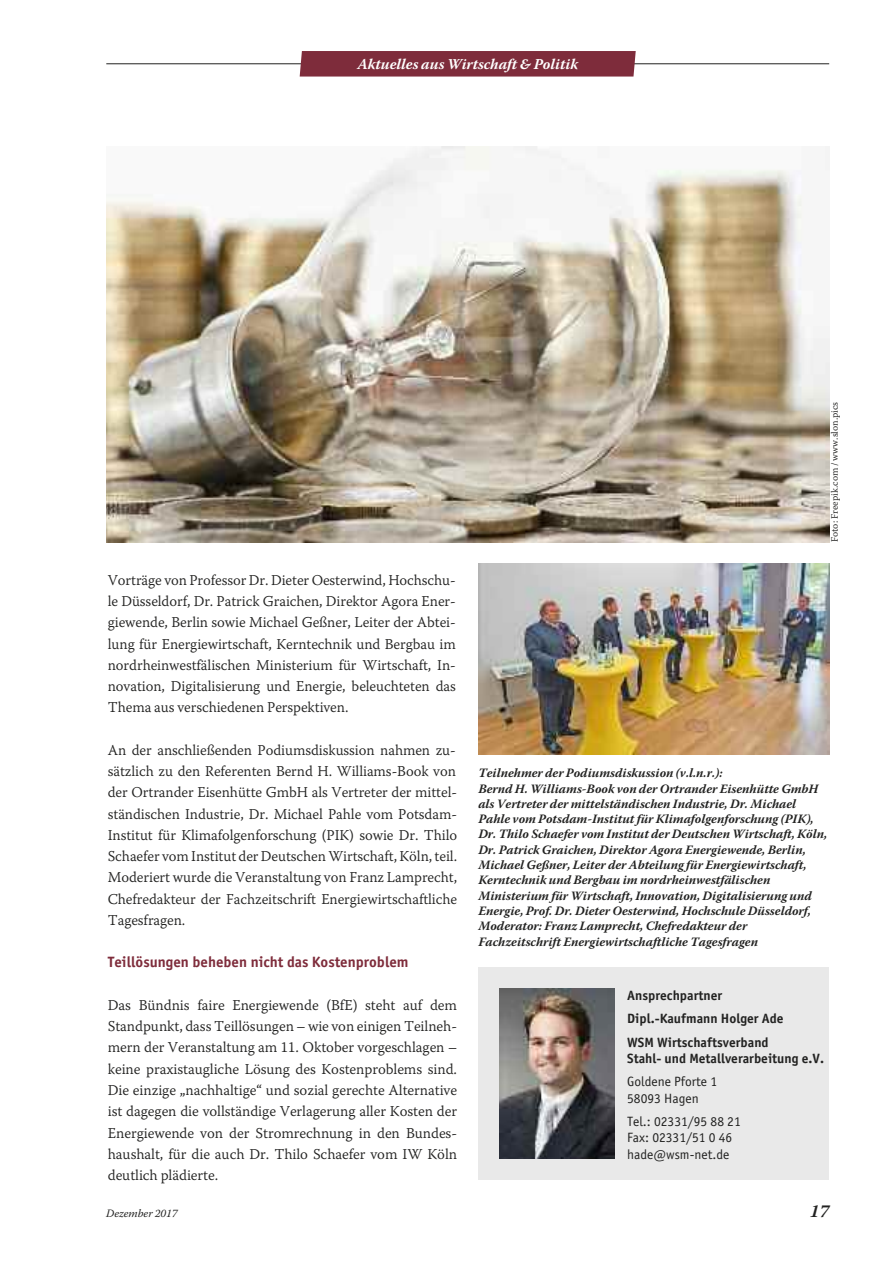
<style>
.page{position:relative;width:893px;height:1263px;background:#fff}
.page>*{position:absolute;margin:0;border:0;box-sizing:border-box;transform-origin:0 0}
.t1{font:italic 700 18px "Warnock Pro";color:#222221}
.t2{font:15px/21.3px "Warnock Pro Light Capt";letter-spacing:-.005em;color:#222221;text-align:justify}
.t3{font:700 15px "Officina Sans";color:#7e2c3b}
.t4{font:italic 700 15px "Warnock Pro";color:#fff}
.t5{font:700 13.5px/23.4px "Officina Sans";color:#222221}
.t6{font:13.5px/16.2px "Officina Sans";color:#222221}
.t7{font:italic 700 12.75px/15.3px "Warnock Pro";color:#222221}
.t8{font:italic 11.25px "Warnock Pro";color:#222221}
.t9{font:9.75px "Warnock Pro Light Capt";color:#222221}
</style>
<div class="page">
<img style="left:478px;top:563px;width:351px;height:192px">
<div style="left:478px;top:967px;width:351px;height:213px;background:#e9e9e9"></div>
<img style="left:500px;top:989px;width:114px;height:170px">
<hr style="left:106px;top:63px;width:723px;height:1px;background:#222221">
<div style="left:300px;top:51px;width:336px;height:26px;background:#7e2c3b"></div>
<img style="left:106px;top:147px;width:723px;height:395px">
<p class="t4" style="left:357px;top:58px;width:222px">Aktuelles aus Wirtschaft &amp; Politik</p>
<p class="t9" style="left:831px;top:542px;width:142px;rotate:-90deg">Foto: Freepik.com / www.slon.pics</p>
<p class="t2" style="left:108px;top:570px;width:350px">Vorträge von Professor Dr. Dieter Oesterwind, Hochschu&shy;le Düsseldorf, Dr. Patrick Graichen, Direktor Agora Ener&shy;giewende, Berlin sowie Michael Geßner, Leiter der Abtei&shy;lung für Energiewirtschaft, Kerntechnik und Bergbau im nordrheinwestfälischen Ministerium für Wirtschaft, In&shy;novation, Digitalisierung und Energie, beleuchteten das Thema aus verschiedenen Perspektiven.</p>
<p class="t2" style="left:108px;top:740px;width:351px">An der anschließenden Podiumsdiskussion nahmen zu&shy;sätzlich zu den Referenten Bernd H. Williams-Book von der Ortrander Eisenhütte GmbH als Vertreter der mittel&shy;ständischen Industrie, Dr. Michael Pahle vom Potsdam-Institut für Klimafolgenforschung (PIK) sowie Dr. Thilo Schaefer vom Institut der Deutschen Wirtschaft, Köln, teil.<br>Moderiert wurde die Veranstaltung von Franz Lamprecht, Chefredakteur der Fachzeitschrift Energiewirtschaftliche Tagesfragen.</p>
<p class="t3" style="left:108px;top:957px;width:302px">Teillösungen beheben nicht das Kostenproblem</p>
<p class="t2" style="left:108px;top:996px;width:351px">Das Bündnis faire Energiewende (BfE) steht auf dem Standpunkt, dass Teillösungen – wie von einigen Teilneh&shy;mern der Veranstaltung am 11. Oktober vorgeschlagen – keine praxistaugliche Lösung des Kostenproblems sind.<br>Die einzige „nachhaltige“ und sozial gerechte Alternative ist dagegen die vollständige Verlagerung aller Kosten der Energiewende von der Stromrechnung in den Bundes&shy;haushalt, für die auch Dr. Thilo Schaefer vom IW Köln deutlich plädierte.</p>
<p class="t8" style="left:106px;top:1209px;width:73px">Dezember 2017</p>
<p class="t1" style="left:810px;top:1204px;width:21px">17</p>
<p class="t7" style="left:478px;top:766px;width:350px">Teilnehmer der Podiumsdiskussion (v.l.n.r.):<br>Bernd H. Williams-Book von der Ortrander Eisenhütte GmbH als Vertreter der mittelständischen Industrie, Dr. Michael Pahle vom Potsdam-Institut für Klimafolgenforschung (PIK), Dr. Thilo Schaefer vom Institut der Deutschen Wirtschaft, Köln, Dr. Patrick Graichen, Direktor Agora Energiewende, Berlin, Michael Geßner, Leiter der Abteilung für Energiewirtschaft, Kerntechnik und Bergbau im nordrheinwestfälischen Ministerium für Wirtschaft, Innovation, Digitalisierung und Energie, Prof. Dr. Dieter Oesterwind, Hochschule Düsseldorf, Moderator: Franz Lamprecht, Chefredakteur der Fachzeitschrift Energiewirtschaftliche Tagesfragen</p>
<p class="t5" style="left:627px;top:985px;width:158px">Ansprechpartner<br>Dipl.-Kaufmann Holger Ade<br>WSM Wirtschaftsverband</p>
<p class="t5" style="left:627px;top:1048px;width:198px">Stahl- und Metallverarbeitung e.V.</p>
<p class="t6" style="left:627px;top:1075px;width:91px">Goldene Pforte 1<br>58093 Hagen</p>
<p class="t6" style="left:627px;top:1114px;width:115px">Tel.: 02331/95 88 21<br>Fax: 02331/51 0 46 hade@wsm-net.de</p>
</div>
